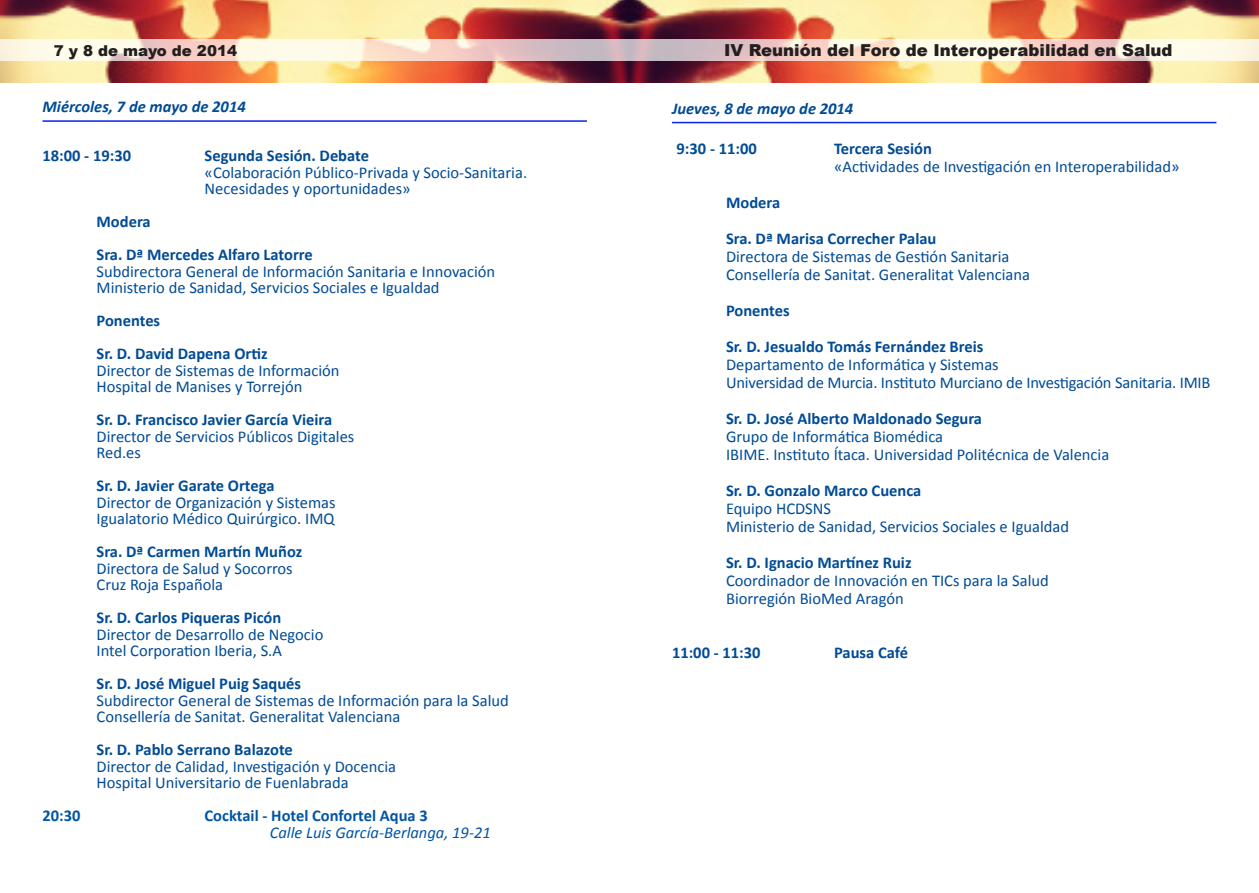
<style>
.page{position:relative;width:1259px;height:893px;background:#fff}
.page>*{position:absolute;margin:0;border:0;box-sizing:border-box;transform-origin:0 0}
.t1{font:16.5px "Calibri";color:#004b95}
.t2{font:700 16.5px "Calibri";color:#004b95}
.t3{font:italic 700 16.5px "Calibri";color:#004b95}
.t4{font:900 16.5px "Arial";color:#231f20}
.t5{font:700 16.5px "Calibri";color:#0155a5}
.t6{font:italic 16.5px "Calibri";color:#0155a5}
.t7{font:900 15px "Arial";color:#231f20}
</style>
<div class="page">
<img style="left:0;top:0;width:1259px;height:82px">
<svg style="left:0;top:40px;width:1259px;height:21px;background:#f1ded4"></svg>
<hr style="left:43px;top:120px;width:544px;height:2px;background:#0725e7">
<hr style="left:672px;top:122px;width:544px;height:1px;background:#0725e7">
<p class="t7" style="left:54px;top:39px;width:185px">7 y 8 de mayo de 2014</p>
<p class="t4" style="left:724px;top:38px;width:450px">IV Reunión del Foro de Interoperabilidad en Salud</p>
<p class="t3" style="left:43px;top:96px;width:205px">Miércoles, 7 de mayo de 2014</p>
<p class="t2" style="left:43px;top:145px;width:90px">18:00 - 19:30</p>
<p class="t2" style="left:205px;top:145px;width:166px">Segunda Sesión. Debate</p>
<p class="t1" style="left:205px;top:162px;width:324px">«Colaboración Público-Privada y Socio-Sanitaria.</p>
<p class="t1" style="left:205px;top:178px;width:207px">Necesidades y oportunidades»</p>
<p class="t2" style="left:97px;top:211px;width:56px">Modera</p>
<p class="t2" style="left:97px;top:244px;width:218px">Sra. Dª Mercedes Alfaro Latorre</p>
<p class="t1" style="left:97px;top:261px;width:400px">Subdirectora General de Información Sanitaria e Innovación</p>
<p class="t1" style="left:97px;top:277px;width:344px">Ministerio de Sanidad, Servicios Sociales e Igualdad</p>
<p class="t2" style="left:97px;top:310px;width:65px">Ponentes</p>
<p class="t2" style="left:97px;top:343px;width:172px">Sr. D. David Dapena Ortiz</p>
<p class="t1" style="left:97px;top:360px;width:244px">Director de Sistemas de Información</p>
<p class="t1" style="left:97px;top:376px;width:207px">Hospital de Manises y Torrejón</p>
<p class="t2" style="left:97px;top:409px;width:237px">Sr. D. Francisco Javier García Vieira</p>
<p class="t1" style="left:97px;top:426px;width:259px">Director de Servicios Públicos Digitales</p>
<p class="t1" style="left:97px;top:442px;width:46px">Red.es</p>
<p class="t2" style="left:97px;top:475px;width:179px">Sr. D. Javier Garate Ortega</p>
<p class="t1" style="left:97px;top:492px;width:241px">Director de Organización y Sistemas</p>
<p class="t1" style="left:97px;top:508px;width:239px">Igualatorio Médico Quirúrgico. IMQ</p>
<p class="t2" style="left:97px;top:541px;width:207px">Sra. Dª Carmen Martín Muñoz</p>
<p class="t1" style="left:97px;top:558px;width:198px">Directora de Salud y Socorros</p>
<p class="t1" style="left:97px;top:574px;width:128px">Cruz Roja Española</p>
<p class="t2" style="left:97px;top:607px;width:186px">Sr. D. Carlos Piqueras Picón</p>
<p class="t1" style="left:97px;top:624px;width:228px">Director de Desarrollo de Negocio</p>
<p class="t1" style="left:97px;top:640px;width:187px">Intel Corporation Iberia, S.A</p>
<p class="t2" style="left:97px;top:673px;width:206px">Sr. D. José Miguel Puig Saqués</p>
<p class="t1" style="left:97px;top:690px;width:414px">Subdirector General de Sistemas de Información para la Salud</p>
<p class="t1" style="left:97px;top:706px;width:305px">Consellería de Sanitat. Generalitat Valenciana</p>
<p class="t2" style="left:97px;top:739px;width:198px">Sr. D. Pablo Serrano Balazote</p>
<p class="t1" style="left:97px;top:756px;width:301px">Director de Calidad, Investigación y Docencia</p>
<p class="t1" style="left:97px;top:772px;width:254px">Hospital Universitario de Fuenlabrada</p>
<p class="t5" style="left:43px;top:805px;width:40px">20:30</p>
<p class="t5" style="left:205px;top:805px;width:225px">Cocktail - Hotel Confortel Aqua 3</p>
<p class="t6" style="left:270px;top:821px;width:222px">Calle Luis García-Berlanga, 19-21</p>
<p class="t3" style="left:672px;top:98px;width:183px">Jueves, 8 de mayo de 2014</p>
<p class="t2" style="left:676px;top:138px;width:82px">9:30 - 11:00</p>
<p class="t2" style="left:834px;top:138px;width:99px">Tercera Sesión</p>
<p class="t1" style="left:834px;top:157px;width:347px">«Actividades de Investigación en Interoperabilidad»</p>
<p class="t2" style="left:726px;top:192px;width:56px">Modera</p>
<p class="t2" style="left:726px;top:228px;width:212px">Sra. Dª Marisa Correcher Palau</p>
<p class="t1" style="left:726px;top:247px;width:285px">Directora de Sistemas de Gestión Sanitaria</p>
<p class="t1" style="left:726px;top:265px;width:305px">Consellería de Sanitat. Generalitat Valenciana</p>
<p class="t2" style="left:726px;top:300px;width:65px">Ponentes</p>
<p class="t2" style="left:726px;top:336px;width:259px">Sr. D. Jesualdo Tomás Fernández Breis</p>
<p class="t1" style="left:726px;top:355px;width:274px">Departamento de Informática y Sistemas</p>
<p class="t1" style="left:726px;top:373px;width:486px">Universidad de Murcia. Instituto Murciano de Investigación Sanitaria. IMIB</p>
<p class="t2" style="left:726px;top:408px;width:257px">Sr. D. José Alberto Maldonado Segura</p>
<p class="t1" style="left:726px;top:427px;width:219px">Grupo de Informática Biomédica</p>
<p class="t1" style="left:726px;top:445px;width:385px">IBIME. Instituto Ítaca. Universidad Politécnica de Valencia</p>
<p class="t2" style="left:726px;top:480px;width:197px">Sr. D. Gonzalo Marco Cuenca</p>
<p class="t1" style="left:726px;top:499px;width:107px">Equipo HCDSNS</p>
<p class="t1" style="left:726px;top:517px;width:344px">Ministerio de Sanidad, Servicios Sociales e Igualdad</p>
<p class="t2" style="left:726px;top:552px;width:187px">Sr. D. Ignacio Martínez Ruiz</p>
<p class="t1" style="left:726px;top:571px;width:324px">Coordinador de Innovación en TICs para la Salud</p>
<p class="t1" style="left:726px;top:589px;width:179px">Biorregión BioMed Aragón</p>
<p class="t2" style="left:672px;top:642px;width:90px">11:00 - 11:30</p>
<p class="t2" style="left:834px;top:642px;width:75px">Pausa Café</p>
</div>
